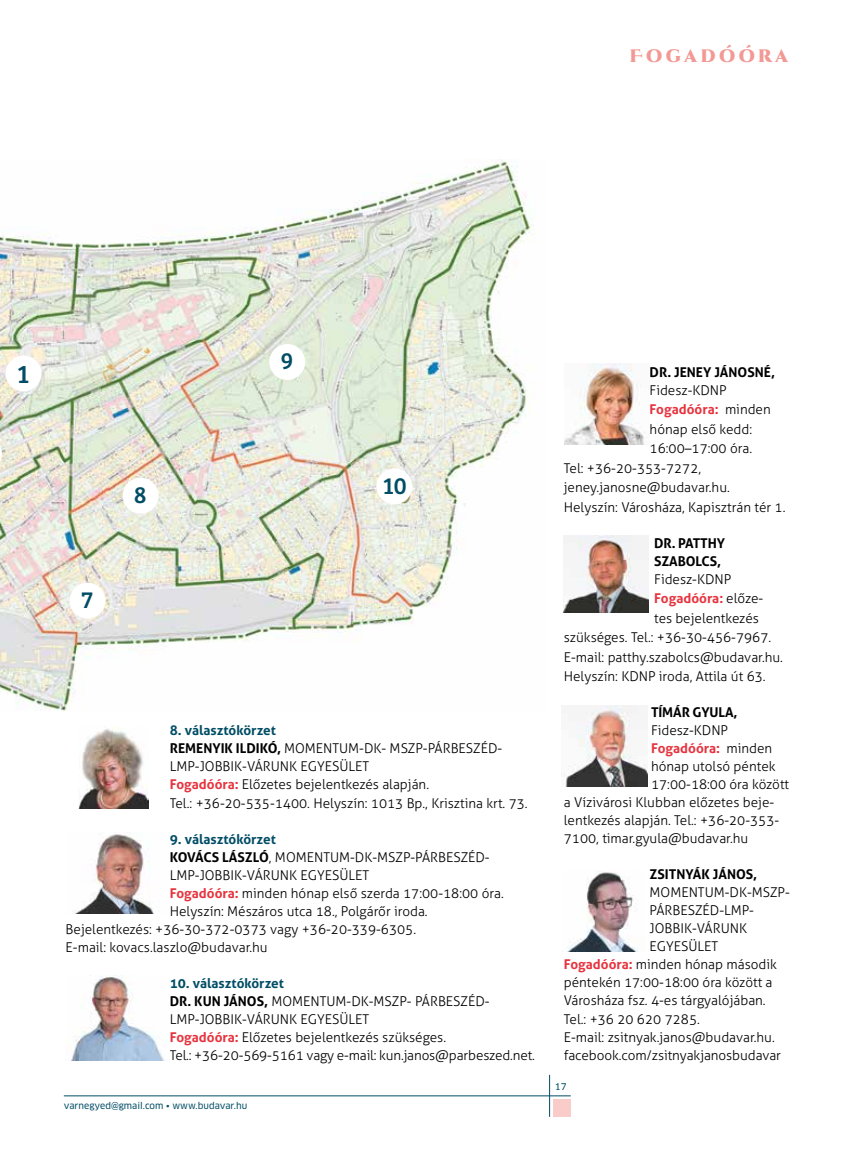
<style>
.page{position:relative;width:851px;height:1149px;background:#fff}
.page>*{position:absolute;margin:0;border:0;box-sizing:border-box;transform-origin:0 0}
.t1{font:26.25px "Bree Serif";color:#004d65}
.t2{font:24px "Bree Serif";color:#004d65}
.t3{font:900 18px "Cinzel Decorative";letter-spacing:.185em;color:#f39995}
.t4{font:300 13.5px/18px "Aller";color:#000}
.t5{font:700 13.5px/18px "Aller";letter-spacing:-.01em;color:#000}
.t6{font:700 13.5px "Aller";color:#e7343f}
.t7{font:700 13.5px "Aller";color:#004d65}
.t8{font:9px "Clan Pro News";color:#004d65}
.s1{font-weight:700;color:#004d65}
.s2{font-weight:700}
.s3{font-weight:700;color:#e7343f}
.s4{font-weight:300;color:#000}
</style>
<div class="page">
<hr style="left:549px;top:1074px;width:1px;height:42px;background:#004d65">
<hr style="left:64px;top:1095px;width:506px;height:1px;background:#004d65">
<div style="left:553px;top:1099px;width:17px;height:17px;background:#f9ccca"></div>
<img style="left:0;top:159px;width:535px;height:551px">
<div style="left:6px;top:355px;width:35px;height:36px;background:#fff;border-radius:50%"></div>
<svg style="left:0;top:436px;width:2px;height:36px"></svg>
<div style="left:69px;top:582px;width:36px;height:36px;background:#fff;border-radius:50%"></div>
<div style="left:123px;top:477px;width:36px;height:36px;background:#fff;border-radius:50%"></div>
<div style="left:269px;top:344px;width:36px;height:36px;background:#fff;border-radius:50%"></div>
<div style="left:376px;top:468px;width:36px;height:36px;background:#fff;border-radius:50%"></div>
<img style="left:568px;top:871px;width:70px;height:80px">
<img style="left:564px;top:363px;width:82px;height:81px">
<img style="left:563px;top:535px;width:85px;height:77px">
<img style="left:561px;top:705px;width:86px;height:81px">
<img style="left:79px;top:727px;width:69px;height:81px">
<img style="left:73px;top:834px;width:80px;height:78px">
<img style="left:71px;top:975px;width:93px;height:85px">
<h3 class="t3" style="left:629px;top:45px;width:160px">FOGADÓÓRA</h3>
<h1 class="t1" style="left:17px;top:355px;width:13px">1</h1>
<h2 class="t2" style="left:81px;top:582px;width:13px">7</h2>
<h2 class="t2" style="left:134px;top:477px;width:14px">8</h2>
<h2 class="t2" style="left:280px;top:343px;width:14px">9</h2>
<h2 class="t2" style="left:383px;top:467px;width:25px">10</h2>
<p class="t4" style="left:170px;top:720px;width:334px"><span class="s1">8. választókörzet<br></span><span class="s2">REMENYIK ILDIKÓ,</span> MOMENTUM-DK- MSZP-PÁRBESZÉD-LMP-JOBBIK-VÁRUNK EGYESÜLET<br><span class="s3">Fogadóóra:</span> Előzetes bejelentkezés alapján.</p>
<p class="t4" style="left:170px;top:794px;width:359px">Tel.: +36-20 -535-1400. Helyszín: 1013 Bp., Krisztina krt. 73.</p>
<p class="t7" style="left:170px;top:830px;width:108px">9. választókörzet</p>
<p class="t4" style="left:170px;top:848px;width:321px"><span class="s2">KOVÁCS LÁSZLÓ</span>, MOMENTUM-DK-MSZP-PÁRBESZÉD-</p>
<p class="t4" style="left:170px;top:866px;width:201px">LMP-JOBBIK-VÁRUNK EGYESÜLET</p>
<p class="t4" style="left:170px;top:884px;width:335px"><span class="s3">Fogadóóra:</span> minden hónap első szerda 17:00-18:00 óra.</p>
<p class="t4" style="left:170px;top:902px;width:259px">Helyszín: Mészáros utca 18., Polgárőr iroda.</p>
<p class="t4" style="left:66px;top:920px;width:352px">Bejelentkezés: +36-30-372-0373 vagy +36-20-339-6305.</p>
<p class="t4" style="left:66px;top:938px;width:203px">E-mail: kovacs.laszlo@budavar.hu</p>
<p class="t4" style="left:170px;top:974px;width:367px"><span class="s1">10. választókörzet<br></span><span class="s2">DR. KUN JÁNOS,</span> MOMENTUM-DK-MSZP- PÁRBESZÉD-LMP-JOBBIK-VÁRUNK EGYESÜLET<br><span class="s3">Fogadóóra:</span> Előzetes bejelentkezés szükséges.<br>Tel.: +36-20-569-5161 vagy e-mail: kun.janos@parbeszed.net.</p>
<p class="t8" style="left:64px;top:1099px;width:185px">varnegyed@gmail.com • www.budavar.hu</p>
<p class="t5" style="left:649px;top:362px;width:127px">DR. JENEY JÁNOSNÉ,</p>
<p class="t4" style="left:649px;top:381px;width:79px">Fidesz-KDNP</p>
<p class="t6" style="left:649px;top:401px;width:123px">Fogadóóra: <span class="s4">minden</span></p>
<p class="t4" style="left:649px;top:419px;width:104px">hónap első kedd:</p>
<p class="t4" style="left:649px;top:439px;width:104px">16:00–17:00 óra.</p>
<p class="t4" style="left:563px;top:458px;width:139px">Tel: +36-20-353-7272,</p>
<p class="t4" style="left:563px;top:478px;width:167px">jeney.janosne@budavar.hu.</p>
<p class="t4" style="left:563px;top:497px;width:223px">Helyszín: Városháza, Kapisztrán tér 1.</p>
<p class="t5" style="left:654px;top:533px;width:72px">DR. PATTHY<br>SZABOLCS,</p>
<p class="t4" style="left:654px;top:569px;width:79px">Fidesz-KDNP</p>
<p class="t6" style="left:654px;top:590px;width:110px">Fogadóóra: <span class="s4">előze-</span></p>
<p class="t4" style="left:654px;top:608px;width:106px">tes bejelentkezés</p>
<p class="t4" style="left:563px;top:628px;width:209px">szükséges. Tel.: +36-30-456-7967.</p>
<p class="t4" style="left:563px;top:647px;width:221px">E-mail: patthy.szabolcs@budavar.hu.</p>
<p class="t4" style="left:563px;top:667px;width:203px">Helyszín: KDNP iroda, Attila út 63.</p>
<p class="t5" style="left:651px;top:703px;width:88px">TÍMÁR GYULA,</p>
<p class="t4" style="left:651px;top:721px;width:79px">Fidesz-KDNP</p>
<p class="t6" style="left:651px;top:740px;width:123px">Fogadóóra: <span class="s4">minden</span></p>
<p class="t4" style="left:651px;top:757px;width:126px">hónap utolsó péntek</p>
<p class="t4" style="left:651px;top:775px;width:140px">17:00-18:00 óra között</p>
<p class="t4" style="left:563px;top:793px;width:212px">a Vízivárosi Klubban előzetes beje-</p>
<p class="t4" style="left:563px;top:811px;width:217px">lentkezés alapján. Tel.: +36-20-353-</p>
<p class="t4" style="left:563px;top:829px;width:186px">7100, timar.gyula@budavar.hu</p>
<p class="t5" style="left:649px;top:865px;width:109px">ZSITNYÁK JÁNOS,</p>
<p class="t4" style="left:649px;top:883px;width:142px">MOMENTUM-DK-MSZP-</p>
<p class="t4" style="left:649px;top:901px;width:106px">PÁRBESZÉD-LMP-</p>
<p class="t4" style="left:649px;top:919px;width:99px">JOBBIK-VÁRUNK</p>
<p class="t4" style="left:649px;top:937px;width:70px">EGYESÜLET</p>
<p class="t4" style="left:563px;top:955px;width:214px"><span class="s3">Fogadóóra:</span> minden hónap második</p>
<p class="t4" style="left:563px;top:973px;width:210px">péntekén 17:00-18:00 óra között a</p>
<p class="t4" style="left:563px;top:991px;width:203px">Városháza fsz. 4-es tárgyalójában.</p>
<p class="t4" style="left:563px;top:1009px;width:137px">Tel.: +36 20 620 7285.</p>
<p class="t4" style="left:563px;top:1027px;width:212px">E-mail: zsitnyak.janos@budavar.hu.</p>
<p class="t4" style="left:563px;top:1045px;width:219px">facebook.com/zsitnyakjanosbudavar</p>
<p class="t8" style="left:555px;top:1080px;width:13px">17</p>
</div>
